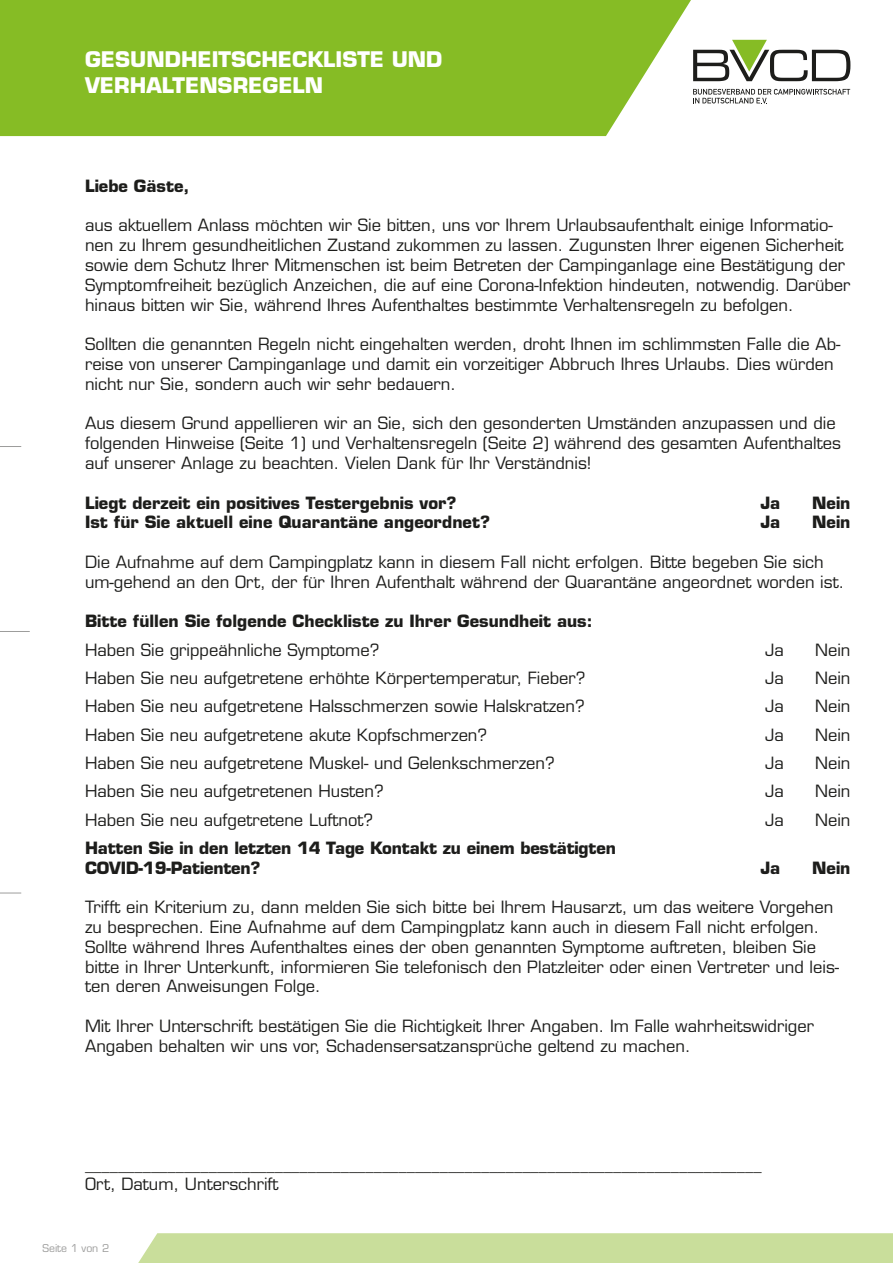
<style>
.page{position:relative;width:893px;height:1263px;background:#fff}
.page>*{position:absolute;margin:0;border:0;box-sizing:border-box;transform-origin:0 0}
.t1{font:700 21px/25.2px "Eurostile LT";color:#fff}
.t2{font:16.5px/19.8px "Eurostile LT";color:#1d1d1b}
.t3{font:700 16.5px/19.8px "Eurostile LT";color:#1d1d1b}
.t4{font:10.5px "Eurostile LT";color:#9d9d9c}
</style>
<div class="page">
<hr style="left:0;top:892px;width:21px;height:2px;background:#1d1d1b">
<hr style="left:0;top:631px;width:32px;height:1px;background:#1d1d1b">
<div style="left:0;top:0;width:691px;height:136px;background:#86bc25"></div>
<div style="left:138px;top:1233px;width:755px;height:30px;background:#c9de9b"></div>
<svg style="left:693px;top:40px;width:157px;height:41px"></svg>
<svg style="left:693px;top:89px;width:157px;height:15px"></svg>
<svg style="left:0;top:446px;width:21px;height:1px"></svg>
<svg style="left:0;top:893px;width:21px;height:1px"></svg>
<hr style="left:0;top:631px;width:30px;height:1px;background:#9d9d9c">
<p class="t1" style="left:85px;top:47px;width:359px">GESUNDHEITSCHECKLISTE UND<br>VERHALTENSREGELN</p>
<p class="t3" style="left:85px;top:176px;width:106px">Liebe Gäste,</p>
<p class="t2" style="left:85px;top:216px;width:767px">aus aktuellem Anlass möchten wir Sie bitten, uns vor Ihrem Urlaubsaufenthalt einige Informatio&shy;nen zu Ihrem gesundheitlichen Zustand zukommen zu lassen. Zugunsten Ihrer eigenen Sicherheit sowie dem Schutz Ihrer Mitmenschen ist beim Betreten der Campinganlage eine Bestätigung der Symptomfreiheit bezüglich Anzeichen, die auf eine Corona-Infektion hindeuten, notwendig. Darüber hinaus bitten wir Sie, während Ihres Aufenthaltes bestimmte Verhaltensregeln zu befolgen.</p>
<p class="t2" style="left:85px;top:334px;width:757px">Sollten die genannten Regeln nicht eingehalten werden, droht Ihnen im schlimmsten Falle die Ab&shy;reise von unserer Campinganlage und damit ein vorzeitiger Abbruch Ihres Urlaubs. Dies würden nicht nur Sie, sondern auch wir sehr bedauern.</p>
<p class="t2" style="left:85px;top:414px;width:757px">Aus diesem Grund appellieren wir an Sie, sich den gesonderten Umständen anzupassen und die folgenden Hinweise (Seite 1) und Verhaltensregeln (Seite 2) während des gesamten Aufenthaltes auf unserer Anlage zu beachten. Vielen Dank für Ihr Verständnis!</p>
<p class="t3" style="left:85px;top:493px;width:373px">Liegt derzeit ein positives Testergebnis vor?</p>
<p class="t3" style="left:760px;top:493px;width:21px">Ja</p>
<p class="t3" style="left:812px;top:493px;width:40px">Nein</p>
<p class="t3" style="left:85px;top:512px;width:406px">Ist für Sie aktuell eine Quarantäne angeordnet?</p>
<p class="t3" style="left:760px;top:512px;width:21px">Ja</p>
<p class="t3" style="left:812px;top:512px;width:40px">Nein</p>
<p class="t2" style="left:85px;top:552px;width:761px">Die Aufnahme auf dem Campingplatz kann in diesem Fall nicht erfolgen. Bitte begeben Sie sich um-gehend an den Ort, der für Ihren Aufenthalt während der Quarantäne angeordnet worden ist.</p>
<p class="t3" style="left:85px;top:611px;width:509px">Bitte füllen Sie folgende Checkliste zu Ihrer Gesundheit aus:</p>
<p class="t2" style="left:85px;top:640px;width:296px">Haben Sie grippeähnliche Symptome?</p>
<p class="t2" style="left:765px;top:640px;width:20px">Ja</p>
<p class="t2" style="left:815px;top:640px;width:37px">Nein</p>
<p class="t2" style="left:85px;top:668px;width:502px">Haben Sie neu aufgetretene erhöhte Körpertemperatur, Fieber?</p>
<p class="t2" style="left:765px;top:668px;width:20px">Ja</p>
<p class="t2" style="left:815px;top:668px;width:37px">Nein</p>
<p class="t2" style="left:85px;top:696px;width:501px">Haben Sie neu aufgetretene Halsschmerzen sowie Halskratzen?</p>
<p class="t2" style="left:765px;top:696px;width:20px">Ja</p>
<p class="t2" style="left:815px;top:696px;width:37px">Nein</p>
<p class="t2" style="left:85px;top:725px;width:404px">Haben Sie neu aufgetretene akute Kopfschmerzen?</p>
<p class="t2" style="left:765px;top:725px;width:20px">Ja</p>
<p class="t2" style="left:815px;top:725px;width:37px">Nein</p>
<p class="t2" style="left:85px;top:753px;width:471px">Haben Sie neu aufgetretene Muskel- und Gelenkschmerzen?</p>
<p class="t2" style="left:765px;top:753px;width:20px">Ja</p>
<p class="t2" style="left:815px;top:753px;width:37px">Nein</p>
<p class="t2" style="left:85px;top:781px;width:300px">Haben Sie neu aufgetretenen Husten?</p>
<p class="t2" style="left:765px;top:781px;width:20px">Ja</p>
<p class="t2" style="left:815px;top:781px;width:37px">Nein</p>
<p class="t2" style="left:85px;top:810px;width:290px">Haben Sie neu aufgetretene Luftnot?</p>
<p class="t2" style="left:765px;top:810px;width:20px">Ja</p>
<p class="t2" style="left:815px;top:810px;width:37px">Nein</p>
<p class="t3" style="left:85px;top:838px;width:532px">Hatten Sie in den letzten 14 Tage Kontakt zu einem bestätigten<br>COVID-19-Patienten?</p>
<p class="t3" style="left:760px;top:858px;width:21px">Ja</p>
<p class="t3" style="left:812px;top:858px;width:40px">Nein</p>
<p class="t2" style="left:85px;top:897px;width:756px">Trifft ein Kriterium zu, dann melden Sie sich bitte bei Ihrem Hausarzt, um das weitere Vorgehen zu besprechen. Eine Aufnahme auf dem Campingplatz kann auch in diesem Fall nicht erfolgen.<br>Sollte während Ihres Aufenthaltes eines der oben genannten Symptome auftreten, bleiben Sie bitte in Ihrer Unterkunft, informieren Sie telefonisch den Platzleiter oder einen Vertreter und leis&shy;ten deren Anweisungen Folge.</p>
<p class="t2" style="left:85px;top:1016px;width:730px">Mit Ihrer Unterschrift bestätigen Sie die Richtigkeit Ihrer Angaben. Im Falle wahrheitswidriger<br>Angaben behalten wir uns vor, Schadensersatzansprüche geltend zu machen.</p>
<p class="t2" style="left:85px;top:1155px;width:678px">__________________________________________________________________________________<br>Ort, Datum, Unterschrift</p>
<p class="t4" style="left:43px;top:1242px;width:68px">Seite 1 von 2</p>
</div>
